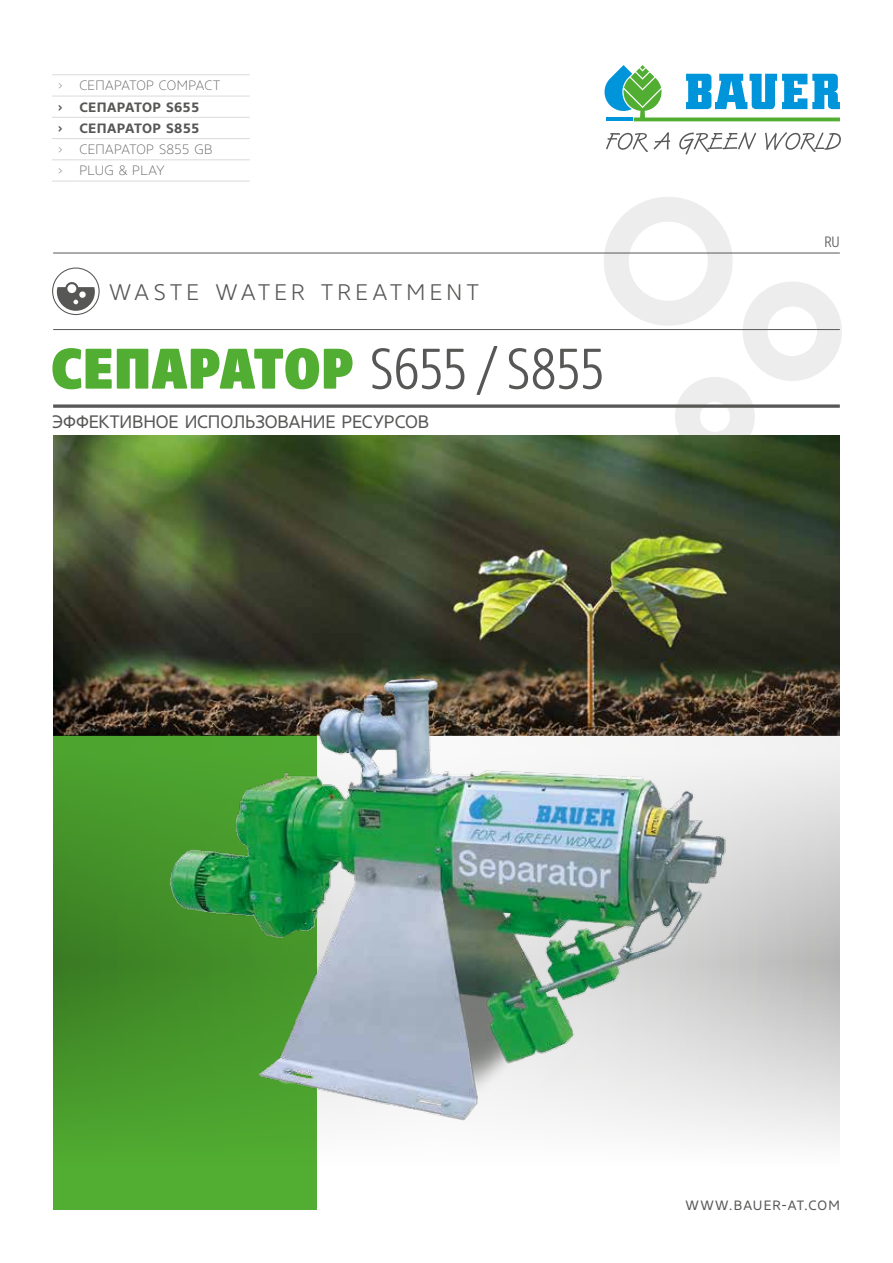
<style>
.page{position:relative;width:893px;height:1263px;background:#fff}
.page>*{position:absolute;margin:0;border:0;box-sizing:border-box;transform-origin:0 0}
.t1{font:900 57px "Core Sans NR97 Cn";letter-spacing:.015em;color:#52ae32}
.t2{font:300 22.5px "Core Sans NR35";letter-spacing:.195em;color:#575756}
.t3{font:18px "Core Sans NR45";letter-spacing:-.005em;color:#575756}
.t4{font:300 15px "Core Sans NR37 Cn";color:#575756}
.t5{font:13.5px/21.3px "Core Sans NR25 Extra Lt";letter-spacing:.02em;color:#575756}
.t6{font:700 13.5px/21.3px "Core Sans NR65";letter-spacing:.025em;color:#575756}
.t7{font:13.5px "Core Sans NR45";letter-spacing:.085em;color:#575756}
.s1{font-family:"Core Sans NR37 Cn";font-weight:300;color:#575756}
</style>
<div class="page">
<svg style="left:604px;top:197px;width:238px;height:239px"></svg>
<svg style="left:604px;top:65px;width:236px;height:56px"></svg>
<svg style="left:606px;top:132px;width:64px;height:20px"></svg>
<svg style="left:679px;top:132px;width:77px;height:23px"></svg>
<svg style="left:765px;top:132px;width:76px;height:20px"></svg>
<img style="left:53px;top:436px;width:787px;height:299px">
<div style="left:52px;top:735px;width:789px;height:433px;background:#575756;opacity:.16"></div>
<svg style="left:53px;top:736px;width:264px;height:474px;background:#489b2c"></svg>
<img style="left:166px;top:671px;width:565px;height:453px">
<svg style="left:52px;top:267px;width:48px;height:48px"></svg>
<hr style="left:53px;top:329px;width:787px;height:1px;background:#575756">
<svg style="left:53px;top:404px;width:787px;height:4px;background:#737373"></svg>
<hr style="left:53px;top:253px;width:787px;height:1px;background:#575756">
<svg style="left:52px;top:74px;width:21px;height:1px"></svg>
<hr style="left:73px;top:74px;width:177px;height:1px;background:#dadada">
<svg style="left:52px;top:96px;width:21px;height:1px"></svg>
<hr style="left:73px;top:96px;width:177px;height:1px;background:#dadada">
<svg style="left:52px;top:117px;width:21px;height:1px"></svg>
<hr style="left:73px;top:117px;width:177px;height:1px;background:#dadada">
<svg style="left:52px;top:138px;width:21px;height:1px"></svg>
<hr style="left:73px;top:138px;width:177px;height:1px;background:#dadada">
<svg style="left:52px;top:159px;width:21px;height:1px"></svg>
<hr style="left:73px;top:159px;width:177px;height:1px;background:#dadada">
<svg style="left:52px;top:181px;width:21px;height:1px"></svg>
<hr style="left:73px;top:181px;width:177px;height:1px;background:#dadada">
<p class="t5" style="left:58px;top:75px;width:164px">› СЕПАРАТОР COMPACT</p>
<p class="t6" style="left:58px;top:96px;width:143px">› СЕПАРАТОР S655 › СЕПАРАТОР S855</p>
<p class="t5" style="left:58px;top:139px;width:156px">› СЕПАРАТОР S855 GB › PLUG &amp; PLAY</p>
<h2 class="t2" style="left:109px;top:277px;width:371px">WASTE WATER TREATMENT</h2>
<h1 class="t1" style="left:51px;top:332px;width:555px">СЕПАРАТОР <span class="s1">S655 / S855</span></h1>
<h3 class="t3" style="left:52px;top:410px;width:378px">ЭФФЕКТИВНОЕ ИСПОЛЬЗОВАНИЕ РЕСУРСОВ</h3>
<p class="t4" style="left:824px;top:232px;width:17px">RU</p>
<p class="t7" style="left:685px;top:1196px;width:156px">WWW.BAUER-AT.COM</p>
</div>
